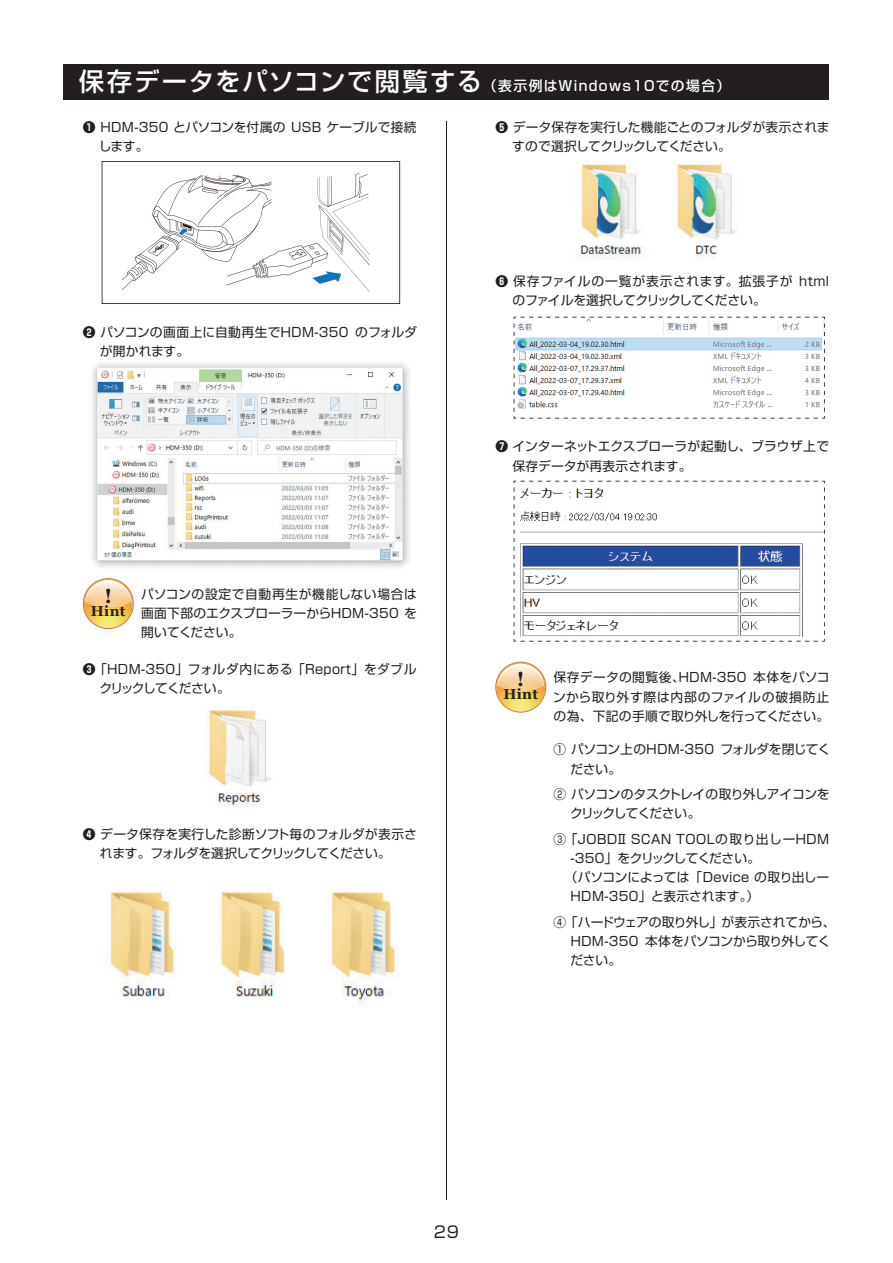
<style>
.page{position:relative;width:893px;height:1263px;background:#fff}
.page>*{position:absolute;margin:0;border:0;box-sizing:border-box;transform-origin:0 0}
.t1{font:700 20.4px "Georgia";color:#231f20}
.t2{font:15.9px "Shin Go Pro Regular 90 pv RKSJ H";color:#231f20}
.t3{font:700 14.25px "Georgia";letter-spacing:.025em;color:#231f20}
.t4{font:13.8px "Shin Go Pro Medium 90 pv RKSJ H";letter-spacing:.1em;color:#fff}
.t5{font:12.75px/19.2px "Shin Go Pro Regular 90 pv RKSJ H";letter-spacing:-.005em;color:#231f20}
.t6{font:12.75px/19.2px "Shin Go Pro Regular 90 pv RKSJ H";letter-spacing:-.03em;color:#231f20}
.t7{font:12.75px/19.2px "Shin Go Pro Regular 90 pv RKSJ H";letter-spacing:.025em;color:#231f20}
.t8{font:12.75px/19.2px "Shin Go Pro Regular 90 pv RKSJ H";letter-spacing:-.035em;color:#231f20}
.t9{font:12.75px/19.2px "Shin Go Pro Regular 90 pv RKSJ H";letter-spacing:.015em;color:#231f20}
.t10{font:12.75px/19.2px "Shin Go Pro Regular 90 pv RKSJ H";letter-spacing:-.04em;color:#231f20}
.t11{font:12.75px "Shin Go Pro Regular 90 pv RKSJ H";letter-spacing:-.16em;color:#231f20}
.t12{font:12.75px "Shin Go Pro Regular 90 pv RKSJ H";letter-spacing:-.055em;color:#231f20}
.s1{font-size:25.35px}
.s2{font-family:"Shin Go Pro Bold 90 pv RKSJ H"}
</style>
<div class="page">
<hr style="left:446px;top:121px;width:1px;height:1078px;background:#231f20">
<img style="left:575px;top:164px;width:162px;height:96px">
<img style="left:92px;top:362px;width:318px;height:206px">
<div style="left:64px;top:64px;width:765px;height:36px;background:#231f20"></div>
<svg style="left:83px;top:578px;width:51px;height:51px"></svg>
<img style="left:85px;top:602px;width:46px;height:5px">
<img style="left:85px;top:580px;width:47px;height:22px">
<img style="left:208px;top:709px;width:63px;height:98px">
<img style="left:110px;top:891px;width:287px;height:114px">
<svg style="left:514px;top:317px;width:311px;height:102px"></svg>
<svg style="left:514px;top:481px;width:311px;height:161px"></svg>
<svg style="left:495px;top:662px;width:51px;height:51px"></svg>
<img style="left:498px;top:685px;width:46px;height:6px">
<img style="left:497px;top:664px;width:47px;height:21px">
<svg style="left:102px;top:161px;width:298px;height:143px"></svg>
<p class="t4" style="left:79px;top:81px;width:653px"><span class="s1">保存データをパソコンで閲覧する</span>（表示例はWindows１０での場合）</p>
<p class="t9" style="left:99px;top:119px;width:320px;text-indent:-16px"><span class="s2">❶</span> HDM-350 とパソコンを付属の USB ケーブルで接続します。</p>
<p class="t5" style="left:512px;top:119px;width:319px;text-indent:-17px"><span class="s2">❺</span> データ保存を実行した機能ごとのフォルダが表示されますので選択してクリックしてください。</p>
<p class="t5" style="left:100px;top:325px;width:319px;text-indent:-17px"><span class="s2">❷</span> パソコンの画面上に自動再生でＨＤＭ-350 のフォルダが開かれます。</p>
<h1 class="t1" style="left:104px;top:584px;width:9px">!</h1>
<p class="t3" style="left:91px;top:603px;width:36px">Hint</p>
<p class="t5" style="left:141px;top:586px;width:278px;text-align:justify">パソコンの設定で自動再生が機能しない場合は画面下部のエクスプローラーからＨＤＭ-350 を開いてください。</p>
<p class="t7" style="left:99px;top:661px;width:319px;text-indent:-16px"><span class="s2">❸</span>「HDM-350」フォルダ内にある「Report」をダブルクリックしてください。</p>
<p class="t5" style="left:100px;top:826px;width:319px;text-indent:-17px"><span class="s2">❹</span> データ保存を実行した診断ソフト毎のフォルダが表示されます。フォルダを選択してクリックしてください。</p>
<p class="t5" style="left:512px;top:273px;width:318px;text-indent:-17px"><span class="s2">❻</span> 保存ファイルの一覧が表示されます。拡張子が htmlのファイルを選択してクリックしてください。</p>
<p class="t5" style="left:512px;top:439px;width:318px;text-indent:-17px"><span class="s2">❼</span> インターネットエクスプローラが起動し、ブラウザ上で保存データが再表示されます。</p>
<h1 class="t1" style="left:517px;top:667px;width:9px">!</h1>
<p class="t3" style="left:503px;top:686px;width:36px">Hint</p>
<p class="t5" style="left:553px;top:670px;width:278px;text-align:justify">保存データの閲覧後、ＨＤＭ-350 本体をパソコンから取り外す際は内部のファイルの破損防止の為、下記の手順で取り外しを行ってください。</p>
<p class="t10" style="left:570px;top:742px;width:262px;text-indent:-17px">① パソコン上のＨＤＭ-350 フォルダを閉じてください。</p>
<p class="t8" style="left:570px;top:786px;width:261px;text-indent:-16px">② パソコンのタスクトレイの取り外しアイコンをクリックしてください。</p>
<p class="t11" style="left:554px;top:834px;width:277px">③ 「JＯＢＤⅡ ＳＣＡＮ ＴＯＯＬの取り出しーＨＤＭ</p>
<p class="t12" style="left:571px;top:853px;width:191px">-350」をクリックしてください。</p>
<p class="t5" style="left:554px;top:869px;width:277px">　 （パソコンによっては「Device の取り出しー</p>
<p class="t5" style="left:571px;top:888px;width:190px">HDM-350」と表示されます。）</p>
<p class="t6" style="left:569px;top:914px;width:268px;text-indent:-16px">④ 「ハードウェアの取り外し」が表示されてから、<br>ＨＤＭ-350 本体をパソコンから取り外してください。</p>
<p class="t2" style="left:434px;top:1226px;width:27px">29</p>
</div>
